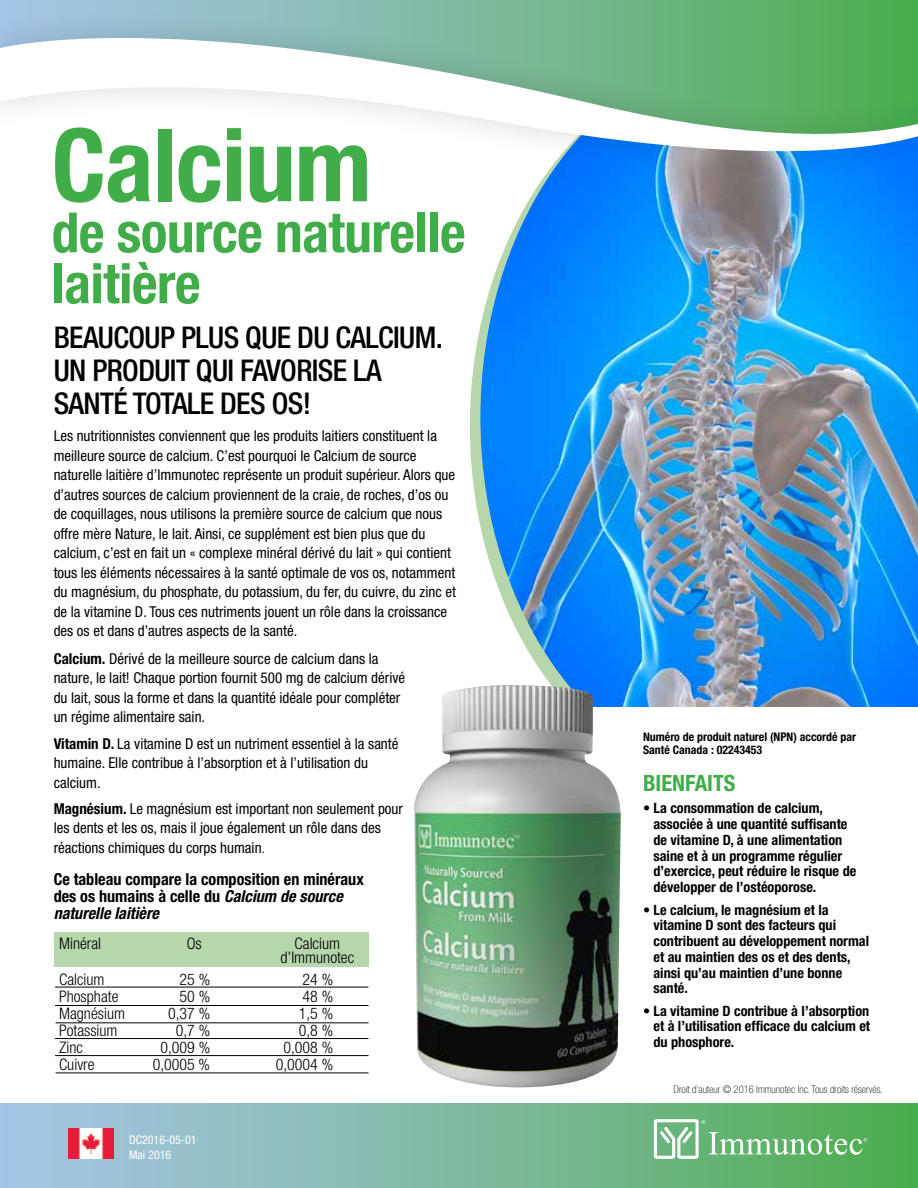
<style>
.page{position:relative;width:918px;height:1188px;background:#fff}
.page>*{position:absolute;margin:0;border:0;box-sizing:border-box;transform-origin:0 0}
.t1{font:700 condensed 101.25px "Helvetica Neue";letter-spacing:-.01em;color:#41ad49}
.t2{font:700 condensed 55.5px/51px "Helvetica Neue";letter-spacing:-.01em;color:#41ad49}
.t3{font:500 condensed 30px/33px "Helvetica Neue";letter-spacing:-.02em;color:#000}
.t4{font:700 condensed 22.5px "Helvetica Neue";color:#41ad49}
.t5{font:700 condensed 16.5px/17px "Helvetica Neue";color:#000}
.t6{font:300 condensed 15.9px/13.6px "Helvetica Neue";color:#000;text-align:center}
.t7{font:condensed 15px/19.5px "Helvetica Neue";color:#000}
.t8{font:700 condensed 14.25px/15.8px "Helvetica Neue";color:#000}
.t9{font:condensed 12px/14.4px "Helvetica Neue";color:#fff}
.t10{font:700 condensed 11.85px/13.5px "Helvetica Neue";color:#000}
.t11{font:100 condensed 10.5px "Helvetica Neue LT Std";color:#000}
.s1{font-weight:700}
.s2{font-weight:300}
.s3{font-style:italic}
</style>
<div class="page">
<img style="left:480px;top:182px;width:438px;height:525px">
<hr style="left:55px;top:987px;width:313px;height:1px;background:#000">
<hr style="left:55px;top:1005px;width:313px;height:1px;background:#000">
<hr style="left:56px;top:1023px;width:312px;height:1px;background:#000">
<hr style="left:55px;top:1038px;width:313px;height:1px;background:#000">
<hr style="left:55px;top:1055px;width:313px;height:1px;background:#000">
<hr style="left:56px;top:1073px;width:312px;height:1px;background:#000">
<div style="left:55px;top:932px;width:314px;height:35px;background:#b6d6ac"></div>
<svg style="left:0;top:0;width:918px;height:8px;background:#7cb99e"></svg>
<img style="left:414px;top:685px;width:208px;height:403px">
<div style="left:0;top:8px;width:918px;height:174px;background:#000;opacity:.15"></div>
<img style="left:0;top:38px;width:918px;height:117px">
<div style="left:0;top:1103px;width:918px;height:85px;background:linear-gradient(to right,#aac5ec,#50ae51)"></div>
<svg style="left:654px;top:1119px;width:213px;height:40px;background:#7dc086"></svg>
<img style="left:69px;top:1128px;width:45px;height:30px">
<h1 class="t1" style="left:52px;top:104px;width:321px">Calcium</h1>
<h2 class="t2" style="left:52px;top:206px;width:416px">de source naturelle laitière</h2>
<h3 class="t3" style="left:54px;top:320px;width:391px">BEAUCOUP PLUS QUE DU CALCIUM.<br>UN PRODUIT QUI FAVORISE LA<br>SANTÉ TOTALE DES OS!</h3>
<p class="t7" style="left:54px;top:426px;width:404px">Les nutritionnistes conviennent que les produits laitiers constituent la meilleure source de calcium. C’est pourquoi le Calcium de source naturelle laitière d’Immunotec représente un produit supérieur. Alors que d’autres sources de calcium proviennent de la craie, de roches, d’os ou de coquillages, nous utilisons la première source de calcium que nous offre mère Nature, le lait. Ainsi, ce supplément est bien plus que du calcium, c’est en fait un « complexe minéral dérivé du lait » qui contient tous les éléments nécessaires à la santé optimale de vos os, notamment du magnésium, du phosphate, du potassium, du fer, du cuivre, du zinc et de la vitamine D. Tous ces nutriments jouent un rôle dans la croissance des os et dans d’autres aspects de la santé.</p>
<p class="t7" style="left:54px;top:649px;width:353px"><span class="s1">Calcium.</span> Dérivé de la meilleure source de calcium dans la nature, le lait! Chaque portion fournit 500 mg de calcium dérivé du lait, sous la forme et dans la quantité idéale pour compléter un régime alimentaire sain.</p>
<p class="t7" style="left:54px;top:734px;width:346px"><span class="s1">Vitamin D.</span> La vitamine D est un nutriment essentiel à la santé humaine. Elle contribue à l’absorption et à l’utilisation du calcium.</p>
<p class="t7" style="left:54px;top:799px;width:351px"><span class="s1">Magnésium.</span> Le magnésium est important non seulement pour les dents et les os, mais il joue également un rôle dans des réactions chimiques du corps humain<span class="s2">.</span></p>
<p class="t5" style="left:54px;top:870px;width:312px">Ce tableau compare la composition en minéraux des os humains à celle du <span class="s3">Calcium de source naturelle laitière</span></p>
<p class="t6" style="left:59px;top:936px;width:43px">Minéral</p>
<p class="t6" style="left:187px;top:936px;width:17px">Os</p>
<p class="t6" style="left:280px;top:936px;width:75px">Calcium d’Immunotec</p>
<p class="t6" style="left:59px;top:972px;width:47px">Calcium</p>
<p class="t6" style="left:180px;top:972px;width:32px">25 %</p>
<p class="t6" style="left:303px;top:972px;width:32px">24 %</p>
<p class="t6" style="left:59px;top:989px;width:61px">Phosphate</p>
<p class="t6" style="left:180px;top:989px;width:32px">50 %</p>
<p class="t6" style="left:303px;top:989px;width:32px">48 %</p>
<p class="t6" style="left:59px;top:1006px;width:67px">Magnésium</p>
<p class="t6" style="left:168px;top:1006px;width:44px">0,37 %</p>
<p class="t6" style="left:299px;top:1006px;width:36px">1,5 %</p>
<p class="t6" style="left:59px;top:1023px;width:60px">Potassium</p>
<p class="t6" style="left:176px;top:1023px;width:36px">0,7 %</p>
<p class="t6" style="left:299px;top:1023px;width:36px">0,8 %</p>
<p class="t6" style="left:59px;top:1040px;width:25px">Zinc</p>
<p class="t6" style="left:160px;top:1040px;width:51px">0,009 %</p>
<p class="t6" style="left:283px;top:1040px;width:51px">0,008 %</p>
<p class="t6" style="left:59px;top:1057px;width:37px">Cuivre</p>
<p class="t6" style="left:153px;top:1057px;width:59px">0,0005 %</p>
<p class="t6" style="left:276px;top:1057px;width:59px">0,0004 %</p>
<p class="t9" style="left:129px;top:1133px;width:69px">DC2016-05-01<br>Mai 2016</p>
<p class="t10" style="left:643px;top:730px;width:214px">Numéro de produit naturel (NPN) accordé par<br>Santé Canada : 02243453</p>
<h3 class="t4" style="left:643px;top:769px;width:94px">BIENFAITS</h3>
<p class="t8" style="left:653px;top:800px;width:204px;text-indent:-10px">• La consommation de calcium, associée à une quantité suffisante de vitamine D, à une alimentation saine et à un programme régulier d’exercice, peut réduire le risque de développer de l’ostéoporose.</p>
<p class="t8" style="left:653px;top:901px;width:217px;text-indent:-10px">• Le calcium, le magnésium et la vitamine D sont des facteurs qui contribuent au développement normal et au maintien des os et des dents, ainsi qu’au maintien d’une bonne santé.</p>
<p class="t8" style="left:653px;top:1003px;width:218px;text-align:justify;text-indent:-10px">• La vitamine D contribue à l’absorption et à l’utilisation efficace du calcium et du phosphore.</p>
<p class="t11" style="left:674px;top:1083px;width:210px">Droit d’auteur © 2016 Immunotec Inc. Tous droits réservés.</p>
</div>
